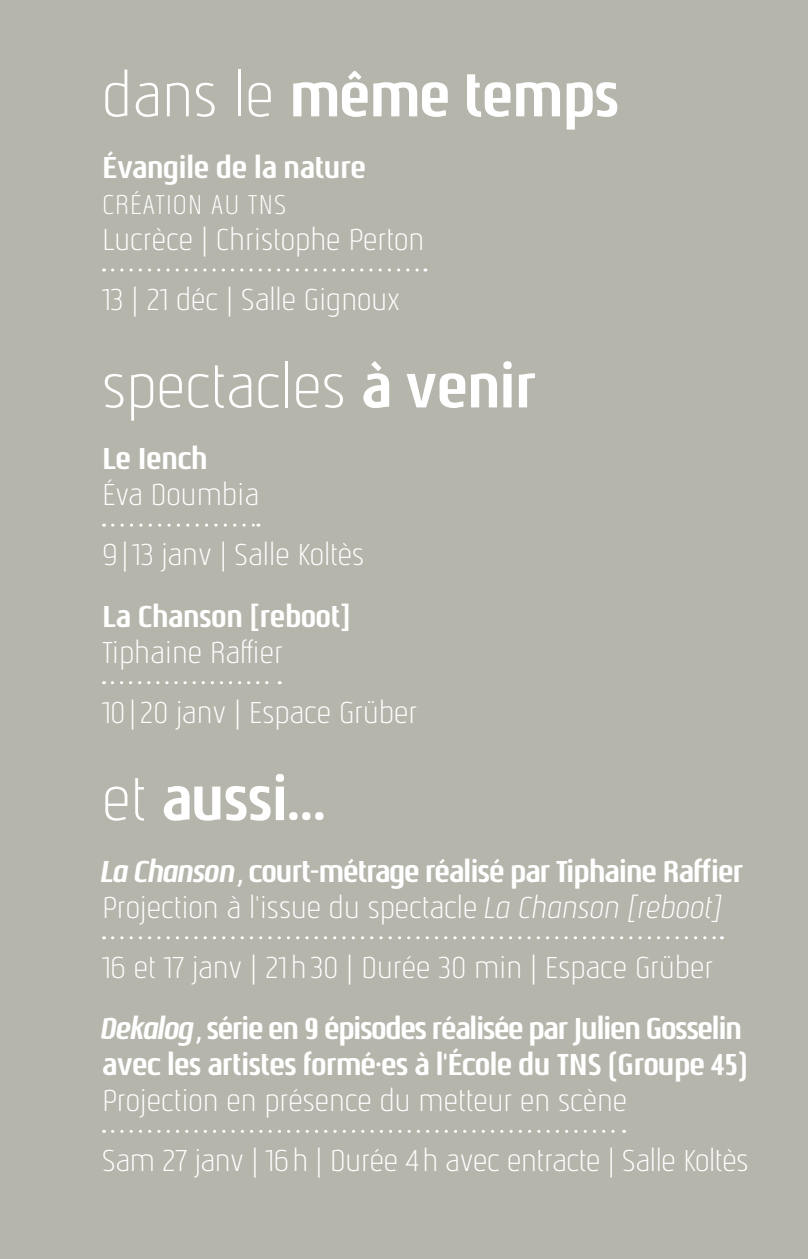
<style>
.page{position:relative;width:808px;height:1259px;background:#b6b5ac}
.page>*{position:absolute;margin:0;border:0;box-sizing:border-box;transform-origin:0 0}
.t1{font:700 60px "Nautikka";color:#fff}
.t2{font:300 60px "Nautikka";color:#fff}
.t3{font:700 30px/36px "Nautikka";letter-spacing:-.02em;color:#fff}
.t4{font:300 30px/60px "Nautikka";color:#fff}
.t5{font:700 30px "Nautikka";color:#fff}
.t6{font:300 27px "Nautikka";letter-spacing:.03em;color:#fff}
.s1{font-weight:300}
.s2{font-weight:700}
.s3{font-style:italic}
.s4{font-weight:300;font-style:italic}
</style>
<div class="page">
<svg style="left:112px;top:268px;width:314px;height:3px"></svg>
<svg style="left:113px;top:523px;width:146px;height:3px"></svg>
<svg style="left:112px;top:681px;width:168px;height:3px"></svg>
<svg style="left:113px;top:936px;width:609px;height:3px"></svg>
<svg style="left:113px;top:1130px;width:512px;height:3px"></svg>
<h1 class="t1" style="left:102px;top:58px;width:518px"><span class="s1">dans le</span> même temps</h1>
<p class="t5" style="left:102px;top:149px;width:265px">Évangile de la nature</p>
<p class="t6" style="left:102px;top:188px;width:186px">CRÉATION AU TNS</p>
<p class="t4" style="left:102px;top:209px;width:324px">Lucrèce | Christophe Perton<br>13 | 21 déc | Salle Gignoux</p>
<h1 class="t2" style="left:102px;top:351px;width:435px">spectacles <span class="s2">à venir</span></h1>
<p class="t3" style="left:102px;top:441px;width:107px">Le Iench</p>
<p class="t4" style="left:102px;top:464px;width:264px">Éva Doumbia<br>9|13 janv | Salle Koltès</p>
<p class="t5" style="left:102px;top:597px;width:250px">La Chanson [reboot]</p>
<p class="t4" style="left:102px;top:622px;width:317px">Tiphaine Raffier<br>10 | 20 janv | Espace Grüber</p>
<h1 class="t1" style="left:102px;top:761px;width:226px"><span class="s1">et</span> aussi…</h1>
<p class="t3" style="left:102px;top:853px;width:642px"><span class="s3">La Chanson</span>, court-métrage réalisé par Tiphaine Raffier<br><span class="s1">Projection à l'issue du spectacle</span> <span class="s4">La Chanson [reboot]</span></p>
<p class="t3" style="left:102px;top:936px;width:641px;line-height:61.5px"><span class="s1">16 et 17 janv | 21h30 | Durée 30 min | Espace Grüber<br></span><span class="s3">Dekalog</span>, série en 9 épisodes réalisée par Julien Gosselin</p>
<p class="t3" style="left:102px;top:1047px;width:647px">avec les artistes formé·es à l'École du TNS (Groupe 45)</p>
<p class="t4" style="left:102px;top:1070px;width:648px">Projection en présence du metteur en scène<br>Sam 27 janv | 16h | Durée 4h avec entracte | Salle Koltès</p>
</div>
